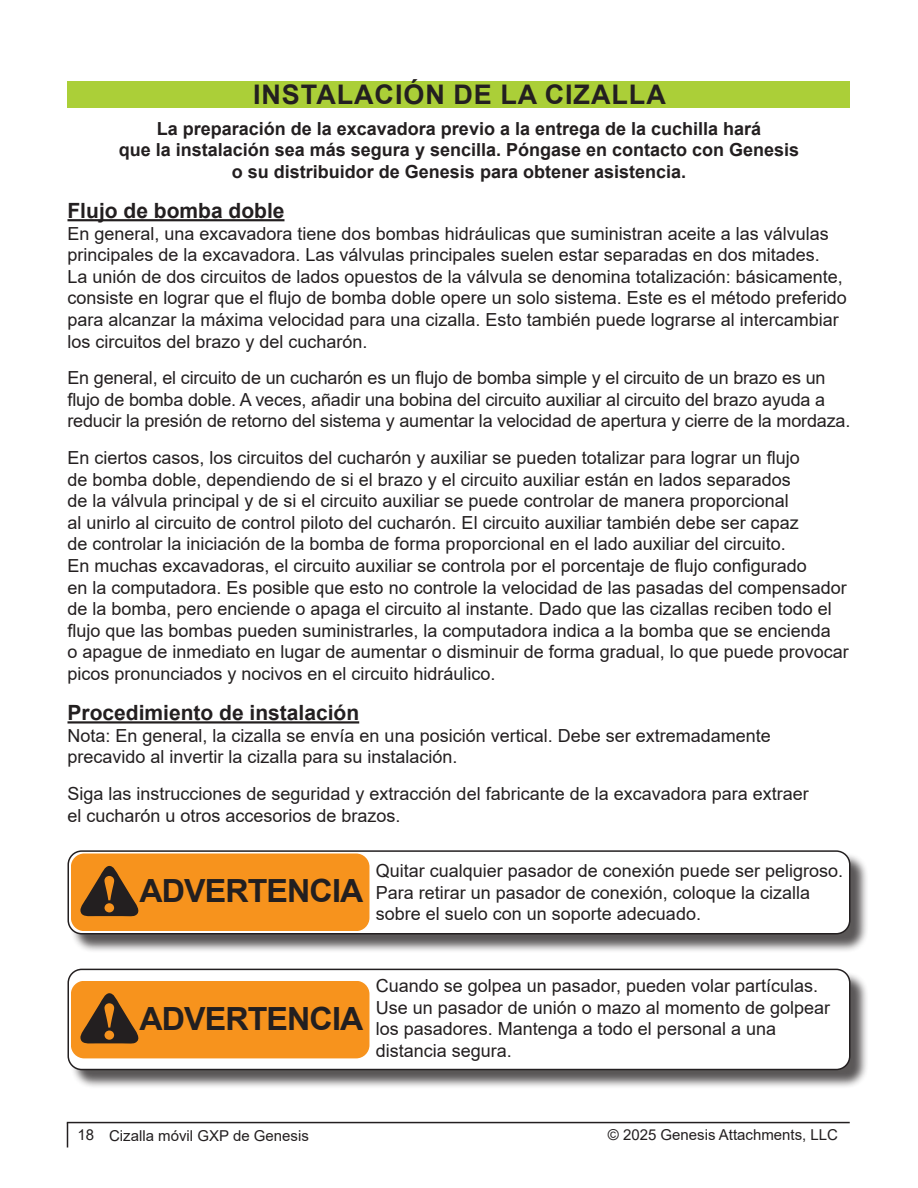
<style>
.page{position:relative;width:918px;height:1188px;background:#fff}
.page>*{position:absolute;margin:0;border:0;box-sizing:border-box;transform-origin:0 0}
.t1{font:700 31.95px "Arial";letter-spacing:-.025em;color:#231f20}
.Section_Headings{font:700 27px "Arial";letter-spacing:.035em;color:#231f20}
.Paragraph_Headings{font:700 21px "Arial";color:#231f20}
.General_Paragraph_Style{font:18px/21.6px "Arial";color:#231f20}
.General_Paragraph_Style-2{font:700 18px/21.6px "Arial";color:#231f20;text-align:center}
.t2{font:15px "Arial";color:#231f20}
.s1{font-family:"Georgia";font-size:50.55px;color:#f7931d}
</style>
<div class="page">
<svg style="left:67px;top:1123px;width:1px;height:25px"></svg>
<hr style="left:67px;top:1122px;width:783px;height:1px;background:#231f20">
<div style="left:68px;top:81px;width:782px;height:27px;background:#abcf38"></div>
<hr style="left:68px;top:219px;width:216px;height:2px;background:#231f20">
<hr style="left:68px;top:721px;width:291px;height:3px;background:#231f20">
<div style="left:70px;top:853px;width:799px;height:100px;background:#231f20;opacity:.75"></div>
<div style="left:68px;top:851px;width:782px;height:83px;background:#fff;border-radius:14px"></div>
<div style="left:68px;top:850px;width:782px;height:84px;border:2px solid #231f20;border-radius:14px"></div>
<svg style="left:71px;top:854px;width:298px;height:77px;background:#e68a1e"></svg>
<div style="left:70px;top:971px;width:799px;height:118px;background:#231f20;opacity:.75"></div>
<div style="left:68px;top:969px;width:782px;height:101px;background:#fff;border-radius:14px"></div>
<div style="left:68px;top:969px;width:782px;height:101px;border:2px solid #231f20;border-radius:14px"></div>
<svg style="left:71px;top:981px;width:298px;height:77px;background:#e68a1e"></svg>
<p class="Section_Headings" style="left:253px;top:76px;width:414px">INSTALACIÓN DE LA CIZALLA</p>
<p class="General_Paragraph_Style-2" style="left:119px;top:118px;width:682px">La preparación de la excavadora previo a la entrega de la cuchilla hará<br>que la instalación sea más segura y sencilla. Póngase en contacto con Genesis o su distribuidor de Genesis para obtener asistencia.</p>
<p class="Paragraph_Headings" style="left:68px;top:196px;width:219px">Flujo de bomba doble</p>
<p class="General_Paragraph_Style" style="left:68px;top:222px;width:781px">En general, una excavadora tiene dos bombas hidráulicas que suministran aceite a las válvulas principales de la excavadora. Las válvulas principales suelen estar separadas en dos mitades.<br>La unión de dos circuitos de lados opuestos de la válvula se denomina totalización: básicamente, consiste en lograr que el flujo de bomba doble opere un solo sistema. Este es el método preferido para alcanzar la máxima velocidad para una cizalla. Esto también puede lograrse al intercambiar los circuitos del brazo y del cucharón.</p>
<p class="General_Paragraph_Style" style="left:68px;top:367px;width:784px">En general, el circuito de un cucharón es un flujo de bomba simple y el circuito de un brazo es un flujo de bomba doble. A veces, añadir una bobina del circuito auxiliar al circuito del brazo ayuda a reducir la presión de retorno del sistema y aumentar la velocidad de apertura y cierre de la mordaza.</p>
<p class="General_Paragraph_Style" style="left:68px;top:447px;width:783px">En ciertos casos, los circuitos del cucharón y auxiliar se pueden totalizar para lograr un flujo<br>de bomba doble, dependiendo de si el brazo y el circuito auxiliar están en lados separados<br>de la válvula principal y de si el circuito auxiliar se puede controlar de manera proporcional<br>al unirlo al circuito de control piloto del cucharón. El circuito auxiliar también debe ser capaz<br>de controlar la iniciación de la bomba de forma proporcional en el lado auxiliar del circuito.<br>En muchas excavadoras, el circuito auxiliar se controla por el porcentaje de flujo configurado<br>en la computadora. Es posible que esto no controle la velocidad de las pasadas del compensador de la bomba, pero enciende o apaga el circuito al instante. Dado que las cizallas reciben todo el flujo que las bombas pueden suministrarles, la computadora indica a la bomba que se encienda<br>o apague de inmediato en lugar de aumentar o disminuir de forma gradual, lo que puede provocar picos pronunciados y nocivos en el circuito hidráulico.</p>
<p class="Paragraph_Headings" style="left:68px;top:698px;width:293px">Procedimiento de instalación</p>
<p class="General_Paragraph_Style" style="left:68px;top:725px;width:705px">Nota: En general, la cizalla se envía en una posición vertical. Debe ser extremadamente precavido al invertir la cizalla para su instalación.</p>
<p class="General_Paragraph_Style" style="left:68px;top:783px;width:743px">Siga las instrucciones de seguridad y extracción del fabricante de la excavadora para extraer el cucharón u otros accesorios de brazos.</p>
<p class="t1" style="left:100px;top:869px;width:265px"><span class="s1">!</span> ADVERTENCIA</p>
<p class="General_Paragraph_Style" style="left:376px;top:860px;width:469px">Quitar cualquier pasador de conexión puede ser peligroso.<br>Para retirar un pasador de conexión, coloque la cizalla sobre el suelo con un soporte adecuado.</p>
<p class="t1" style="left:100px;top:996px;width:265px"><span class="s1">!</span> ADVERTENCIA</p>
<p class="General_Paragraph_Style" style="left:376px;top:975px;width:456px">Cuando se golpea un pasador, pueden volar partículas.<br>Use un pasador de unión o mazo al momento de golpear los pasadores. Mantenga a todo el personal a una distancia segura.</p>
<p class="t2" style="left:77px;top:1125px;width:233px">18 Cizalla móvil GXP de Genesis</p>
<p class="t2" style="left:608px;top:1125px;width:232px">© 2025 Genesis Attachments, LLC</p>
</div>
